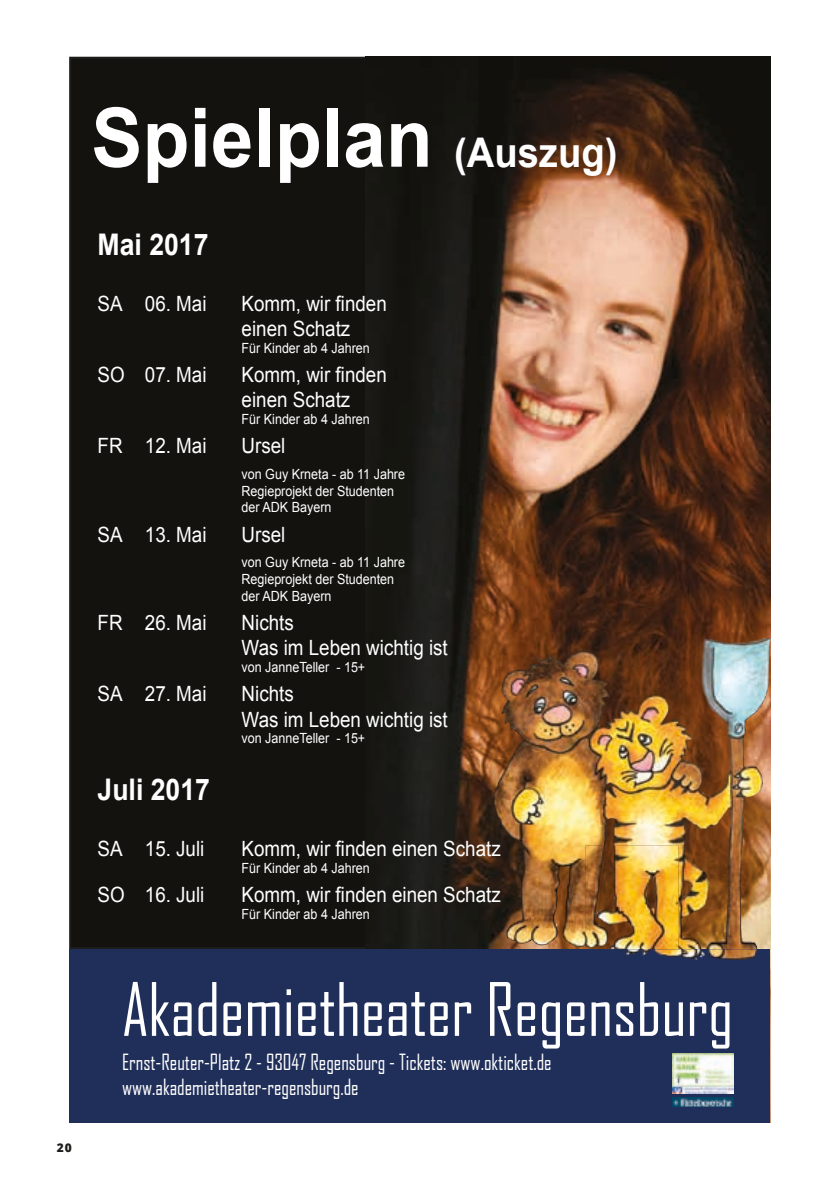
<style>
.page{position:relative;width:840px;height:1191px;background:#fff}
.page>*{position:absolute;margin:0;border:0;box-sizing:border-box;transform-origin:0 0}
.t1{font:700 82.2px "Arial";color:#fff;scale:.93 1}
.t2{font:70.4px "Agency FB";color:#fff;scale:.93 1}
.t3{font:700 29.8px "Arial";color:#fff;scale:.89 1}
.t4{font:21.4px/25.6px "Agency FB";color:#fff;scale:.93 1}
.t5{font:21px/25.2px "Arial";color:#fff;scale:.89 1}
.t6{font:14px/16.8px "Arial";color:#fff;scale:.89 1}
.t7{font:800 12px "Open Sans";color:#1d1d1b}
.s1{font-size:40.8px}
</style>
<div class="page">
<div style="left:70px;top:58px;width:314px;height:890px;background:#13120e"></div>
<img style="left:365px;top:57px;width:405px;height:1066px">
<div style="left:69px;top:949px;width:700px;height:174px;background:#202f5a"></div>
<img style="left:672px;top:1097px;width:60px;height:9px">
<img style="left:672px;top:1053px;width:61px;height:41px">
<img style="left:700px;top:638px;width:61px;height:18px">
<img style="left:501px;top:865px;width:22px;height:19px">
<img style="left:706px;top:932px;width:21px;height:16px">
<img style="left:706px;top:950px;width:50px;height:10px">
<img style="left:609px;top:949px;width:147px;height:1px">
<img style="left:503px;top:656px;width:266px;height:67px">
<img style="left:500px;top:728px;width:23px;height:137px">
<img style="left:647px;top:724px;width:113px;height:208px">
<img style="left:567px;top:793px;width:68px;height:139px">
<img style="left:654px;top:952px;width:42px;height:5px">
<h1 class="t1" style="left:91px;top:83px;width:567px">Spielplan <span class="s1">(Auszug)</span></h1>
<h3 class="t3" style="left:97px;top:225px;width:126px">Mai 2017</h3>
<p class="t5" style="left:97px;top:291px;width:124px">SA 06. Mai</p>
<p class="t5" style="left:241px;top:291px;width:165px">Komm, wir finden einen Schatz</p>
<p class="t6" style="left:241px;top:339px;width:145px">Für Kinder ab 4 Jahren</p>
<p class="t5" style="left:97px;top:362px;width:124px">SO 07. Mai</p>
<p class="t5" style="left:241px;top:362px;width:165px">Komm, wir finden einen Schatz</p>
<p class="t6" style="left:241px;top:411px;width:145px">Für Kinder ab 4 Jahren</p>
<p class="t5" style="left:97px;top:434px;width:124px">FR 12. Mai</p>
<p class="t5" style="left:241px;top:434px;width:51px">Ursel</p>
<p class="t6" style="left:241px;top:465px;width:185px">von Guy Krneta - ab 11 Jahre<br>Regieprojekt der Studenten der ADK Bayern</p>
<p class="t5" style="left:97px;top:522px;width:124px">SA 13. Mai</p>
<p class="t5" style="left:241px;top:522px;width:51px">Ursel</p>
<p class="t6" style="left:241px;top:554px;width:185px">von Guy Krneta - ab 11 Jahre<br>Regieprojekt der Studenten der ADK Bayern</p>
<p class="t5" style="left:97px;top:610px;width:124px">FR 26. Mai</p>
<p class="t5" style="left:241px;top:610px;width:233px">Nichts<br>Was im Leben wichtig ist</p>
<p class="t6" style="left:241px;top:659px;width:140px">von JanneTeller - 15+</p>
<p class="t5" style="left:97px;top:681px;width:124px">SA 27. Mai</p>
<p class="t5" style="left:241px;top:681px;width:233px">Nichts<br>Was im Leben wichtig ist</p>
<p class="t6" style="left:241px;top:730px;width:140px">von JanneTeller - 15+</p>
<h3 class="t3" style="left:97px;top:770px;width:128px">Juli 2017</h3>
<p class="t5" style="left:97px;top:836px;width:122px">SA 15. Juli</p>
<p class="t5" style="left:241px;top:836px;width:292px">Komm, wir finden einen Schatz</p>
<p class="t6" style="left:241px;top:859px;width:145px">Für Kinder ab 4 Jahren</p>
<p class="t5" style="left:97px;top:882px;width:122px">SO 16. Juli</p>
<p class="t5" style="left:241px;top:882px;width:292px">Komm, wir finden einen Schatz</p>
<p class="t6" style="left:241px;top:905px;width:145px">Für Kinder ab 4 Jahren</p>
<p class="t7" style="left:57px;top:1138px;width:17px">20</p>
<h2 class="t2" style="left:122px;top:966px;width:658px">Akademietheater Regensburg</h2>
<p class="t4" style="left:122px;top:1048px;width:463px">Ernst-Reuter-Platz 2 - 93047 Regensburg - Tickets: www.okticket.de www.akademietheater-regensburg.de</p>
</div>
